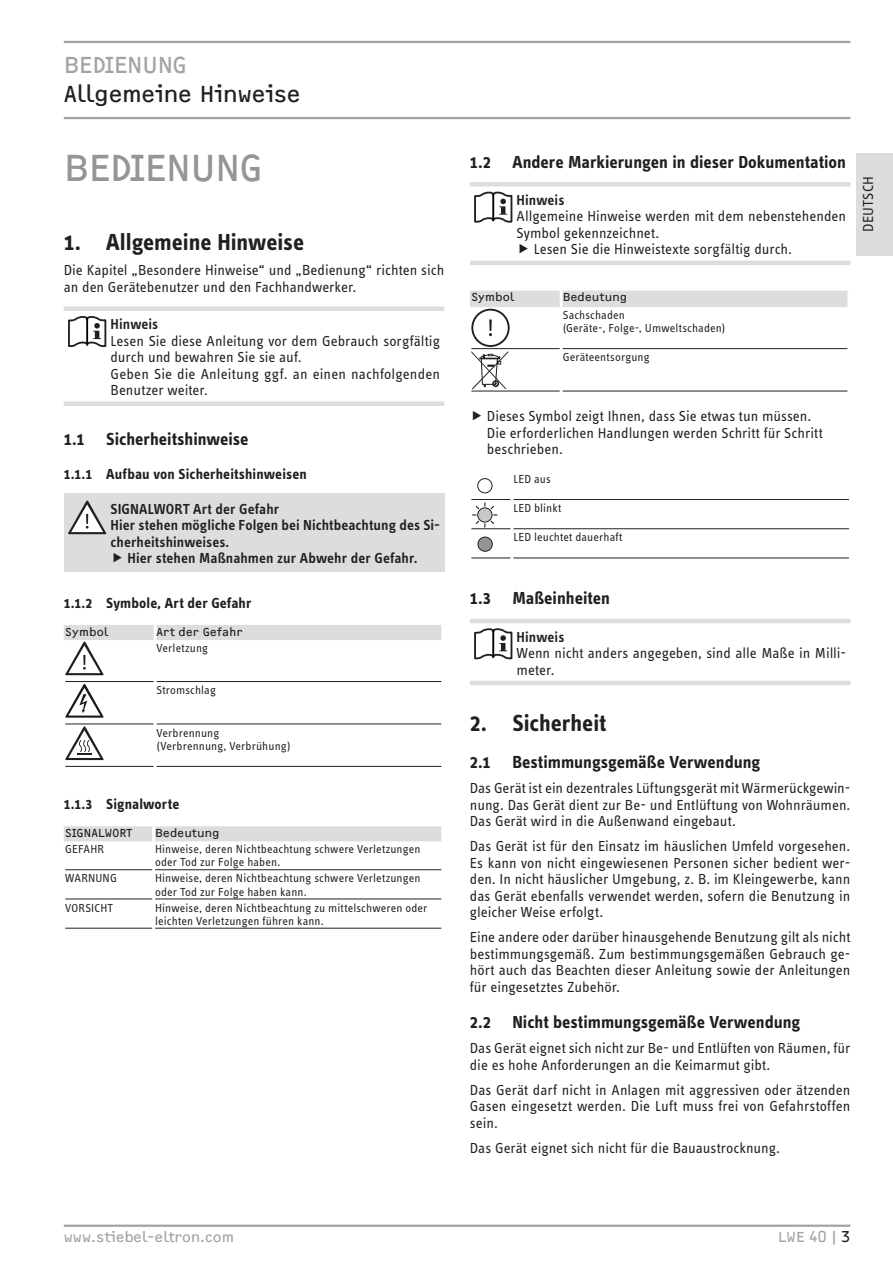
<style>
.page{position:relative;width:893px;height:1263px;background:#fff}
.page>*{position:absolute;margin:0;border:0;box-sizing:border-box;transform-origin:0 0}
.t1{font:39px "F2 FOCR Bczyk Com";letter-spacing:-.035em;color:#939598}
.t2{font:700 24px "STE Info Text";letter-spacing:-.005em;color:#231f20}
.t3{font:24px "F2 FOCR Bczyk Com";letter-spacing:-.005em;color:#231f20}
.t4{font:24px "F2 FOCR Bczyk Com";color:#a1a3a6}
.t5{font:700 18px "STE Info Text";color:#231f20}
.t6{font:15px/16.5px "STE Info Text";color:#231f20}
.t7{font:600 15px "STE Info Text";letter-spacing:.005em;color:#231f20}
.t8{font:700 15px "STE Info Text";letter-spacing:.005em;color:#231f20}
.t9{font:15px "F2 FOCR Bczyk Com";color:#a1a3a6}
.t10{font:12px/13.2px "STE Info Text";letter-spacing:.01em;color:#231f20}
.t11{font:12px "F2 FOCR Bczyk Com";letter-spacing:.01em;color:#231f20}
.s1{color:#231f20}
</style>
<div class="page">
<hr style="left:64px;top:41px;width:786px;height:2px;background:#a1a3a6">
<hr style="left:64px;top:117px;width:786px;height:2px;background:#a1a3a6">
<div style="left:857px;top:153px;width:36px;height:102px;background:#dcdddf"></div>
<hr style="left:64px;top:1224px;width:786px;height:3px;background:#a1a3a6">
<div style="left:64px;top:306px;width:380px;height:5px;background:#dcdddf"></div>
<div style="left:64px;top:401px;width:380px;height:5px;background:#dcdddf"></div>
<svg style="left:68px;top:316px;width:38px;height:31px"></svg>
<hr style="left:86px;top:319px;width:2px;height:25px;background:#000">
<div style="left:64px;top:493px;width:380px;height:79px;background:#dcdddf"></div>
<svg style="left:68px;top:501px;width:38px;height:33px"></svg>
<hr style="left:65px;top:681px;width:89px;height:1px;background:#231f20">
<hr style="left:157px;top:681px;width:284px;height:1px;background:#231f20">
<hr style="left:65px;top:724px;width:89px;height:1px;background:#231f20">
<hr style="left:157px;top:724px;width:284px;height:1px;background:#231f20">
<hr style="left:65px;top:766px;width:89px;height:1px;background:#231f20">
<hr style="left:157px;top:766px;width:284px;height:1px;background:#231f20">
<div style="left:64px;top:826px;width:377px;height:15px;background:#dcdddf"></div>
<hr style="left:152px;top:826px;width:3px;height:15px;background:#fff">
<hr style="left:65px;top:869px;width:87px;height:1px;background:#231f20">
<hr style="left:155px;top:869px;width:286px;height:1px;background:#231f20">
<hr style="left:65px;top:898px;width:87px;height:1px;background:#231f20">
<hr style="left:155px;top:898px;width:286px;height:1px;background:#231f20">
<hr style="left:65px;top:928px;width:87px;height:1px;background:#231f20">
<hr style="left:155px;top:928px;width:286px;height:1px;background:#231f20">
<div style="left:470px;top:182px;width:380px;height:5px;background:#dcdddf"></div>
<hr style="left:470px;top:261px;width:380px;height:4px;background:#dcdddf">
<svg style="left:474px;top:192px;width:38px;height:31px"></svg>
<hr style="left:492px;top:195px;width:2px;height:24px;background:#000">
<hr style="left:471px;top:391px;width:89px;height:1px;background:#231f20">
<hr style="left:563px;top:391px;width:284px;height:1px;background:#231f20">
<hr style="left:471px;top:499px;width:39px;height:1px;background:#231f20">
<hr style="left:513px;top:499px;width:336px;height:1px;background:#231f20">
<hr style="left:471px;top:528px;width:39px;height:1px;background:#231f20">
<hr style="left:513px;top:528px;width:336px;height:1px;background:#231f20">
<hr style="left:471px;top:558px;width:39px;height:1px;background:#231f20">
<hr style="left:513px;top:558px;width:336px;height:1px;background:#231f20">
<hr style="left:470px;top:619px;width:380px;height:4px;background:#dcdddf">
<hr style="left:470px;top:681px;width:380px;height:4px;background:#dcdddf">
<svg style="left:474px;top:628px;width:38px;height:31px"></svg>
<hr style="left:492px;top:631px;width:2px;height:25px;background:#000">
<svg style="left:64px;top:625px;width:378px;height:50px"></svg>
<svg style="left:65px;top:684px;width:39px;height:34px"></svg>
<svg style="left:65px;top:726px;width:39px;height:34px"></svg>
<svg style="left:470px;top:291px;width:378px;height:98px"></svg>
<div style="left:477px;top:478px;width:15px;height:15px;border:1px solid #231f20;border-radius:50%"></div>
<svg style="left:473px;top:503px;width:24px;height:24px"></svg>
<div style="left:478px;top:537px;width:14px;height:14px;background:#939598;border-radius:50%"></div>
<div style="left:478px;top:537px;width:14px;height:15px;border:1px solid #231f20;border-radius:50%"></div>
<h2 class="t4" style="left:64px;top:51px;width:125px">Bedien ung</h2>
<h2 class="t3" style="left:64px;top:80px;width:238px">Allgemeine Hinweise</h2>
<h1 class="t1" style="left:64px;top:146px;width:196px">BEDIENU NG</h1>
<h2 class="t2" style="left:64px;top:228px;width:242px">1. Allgemeine Hinweise</h2>
<p class="t6" style="left:64px;top:262px;width:382px">Die Kapitel „Besondere Hinweise“ und „Bedienung“ richten sich an den Gerätebenutzer und den Fachhandwerker.</p>
<p class="t7" style="left:111px;top:316px;width:49px">Hinweis</p>
<p class="t6" style="left:111px;top:332px;width:331px">Lesen Sie diese Anleitung vor dem Gebrauch sorgfältig durch und bewahren Sie sie auf.<br>Geben Sie die Anleitung ggf. an einen nachfolgenden Benutzer weiter.</p>
<p class="t5" style="left:64px;top:429px;width:186px">1.1 Sicherheitshinweise</p>
<p class="t8" style="left:64px;top:465px;width:244px">1.1.1 Aufbau von Sicherheitshinweisen</p>
<p class="t7" style="left:111px;top:500px;width:170px">SIGNALWORT Art der Gefahr</p>
<p class="t7" style="left:111px;top:517px;width:331px">Hier stehen mögliche Folgen bei Nichtbeachtung des Si-</p>
<p class="t7" style="left:111px;top:533px;width:120px">cherheitshinweises.</p>
<p class="t7" style="left:128px;top:550px;width:291px">Hier stehen Maßnahmen zur Abwehr der Gefahr.</p>
<p class="t8" style="left:64px;top:594px;width:189px">1.1.2 Symbole, Art der Gefahr</p>
<p class="t11" style="left:65px;top:625px;width:45px">Symbol</p>
<p class="t11" style="left:157px;top:625px;width:88px">Art der Gefahr</p>
<p class="t10" style="left:157px;top:641px;width:53px">Verletzung</p>
<p class="t10" style="left:157px;top:683px;width:61px">Stromschlag</p>
<p class="t10" style="left:157px;top:726px;width:135px">Verbrennung (Verbrennung, Verbrühung)</p>
<p class="t8" style="left:64px;top:795px;width:117px">1.1.3 Signalworte</p>
<p class="t11" style="left:65px;top:826px;width:68px">SIGNALWORT</p>
<p class="t11" style="left:155px;top:826px;width:66px">Bedeutung</p>
<p class="t10" style="left:65px;top:842px;width:40px">GEFAHR</p>
<p class="t10" style="left:155px;top:842px;width:267px">Hinweise, deren Nichtbeachtung schwere Verletzungen oder Tod zur Folge haben.</p>
<p class="t10" style="left:65px;top:872px;width:53px">WARNUNG</p>
<p class="t10" style="left:155px;top:872px;width:267px">Hinweise, deren Nichtbeachtung schwere Verletzungen oder Tod zur Folge haben kann.</p>
<p class="t10" style="left:65px;top:901px;width:49px">VORSICHT</p>
<p class="t10" style="left:155px;top:901px;width:274px">Hinweise, deren Nichtbeachtung zu mittelschweren oder leichten Verletzungen führen kann.</p>
<p class="t5" style="left:470px;top:151px;width:378px">1.2 Andere Markierungen in dieser Dokumentation</p>
<p class="t7" style="left:517px;top:191px;width:49px">Hinweis</p>
<p class="t6" style="left:517px;top:208px;width:331px">Allgemeine Hinweise werden mit dem nebenstehenden</p>
<p class="t6" style="left:517px;top:225px;width:144px">Symbol gekennzeichnet.</p>
<p class="t6" style="left:534px;top:241px;width:260px">Lesen Sie die Hinweistexte sorgfältig durch.</p>
<p class="t11" style="left:471px;top:291px;width:45px">Symbol</p>
<p class="t11" style="left:563px;top:291px;width:66px">Bedeutung</p>
<p class="t10" style="left:563px;top:308px;width:164px">Sachschaden<br>(Geräte-, Folge-, Umweltschaden)</p>
<p class="t10" style="left:563px;top:351px;width:89px">Geräteentsorgung</p>
<p class="t6" style="left:860px;top:232px;width:57px;rotate:-90deg">DEUTSCH</p>
<p class="t6" style="left:487px;top:408px;width:337px">Dieses Symbol zeigt Ihnen, dass Sie etwas tun müssen.<br>Die erforderlichen Handlungen werden Schritt für Schritt beschrieben.</p>
<p class="t10" style="left:513px;top:472px;width:39px">LED aus</p>
<p class="t10" style="left:513px;top:501px;width:49px">LED blinkt</p>
<p class="t10" style="left:513px;top:531px;width:111px">LED leuchtet dauerhaft</p>
<p class="t5" style="left:470px;top:588px;width:142px">1.3 Maßeinheiten</p>
<p class="t7" style="left:517px;top:628px;width:49px">Hinweis</p>
<p class="t6" style="left:517px;top:645px;width:331px">Wenn nicht anders angegeben, sind alle Maße in Milli&shy;meter.</p>
<h2 class="t2" style="left:470px;top:709px;width:138px">2. Sicherheit</h2>
<p class="t5" style="left:470px;top:751px;width:292px">2.1 Bestimmungsgemäße Verwendung</p>
<p class="t6" style="left:470px;top:780px;width:382px;text-align:justify">Das Gerät ist ein dezentrales Lüftungsgerät mit Wärmerückgewin&shy;nung. Das Gerät dient zur Be- und Entlüftung von Wohnräumen.<br>Das Gerät wird in die Außenwand eingebaut.</p>
<p class="t6" style="left:470px;top:838px;width:382px;text-align:justify">Das Gerät ist für den Einsatz im häuslichen Umfeld vorgesehen.<br>Es kann von nicht eingewiesenen Personen sicher bedient wer&shy;den. In nicht häuslicher Umgebung, z. B. im Kleingewerbe, kann das Gerät ebenfalls verwendet werden, sofern die Benutzung in gleicher Weise erfolgt.</p>
<p class="t6" style="left:470px;top:929px;width:382px;text-align:justify">Eine andere oder darüber hinausgehende Benutzung gilt als nicht bestimmungsgemäß. Zum bestimmungsgemäßen Gebrauch ge&shy;hört auch das Beachten dieser Anleitung sowie der Anleitungen für eingesetztes Zubehör.</p>
<p class="t5" style="left:470px;top:1012px;width:332px">2.2 Nicht bestimmungsgemäße Verwendung</p>
<p class="t6" style="left:470px;top:1040px;width:382px">Das Gerät eignet sich nicht zur Be- und Entlüften von Räumen, für die es hohe Anforderungen an die Keimarmut gibt.</p>
<p class="t6" style="left:470px;top:1081px;width:382px;text-align:justify">Das Gerät darf nicht in Anlagen mit aggressiven oder ätzenden Gasen eingesetzt werden. Die Luft muss frei von Gefahrstoffen sein.</p>
<p class="t6" style="left:470px;top:1139px;width:312px">Das Gerät eignet sich nicht für die Bauaustrocknung.</p>
<p class="t9" style="left:64px;top:1228px;width:172px">www.stiebel-eltron.com</p>
<p class="t9" style="left:778px;top:1228px;width:74px">LWE 40|<span class="s1">3</span></p>
</div>
